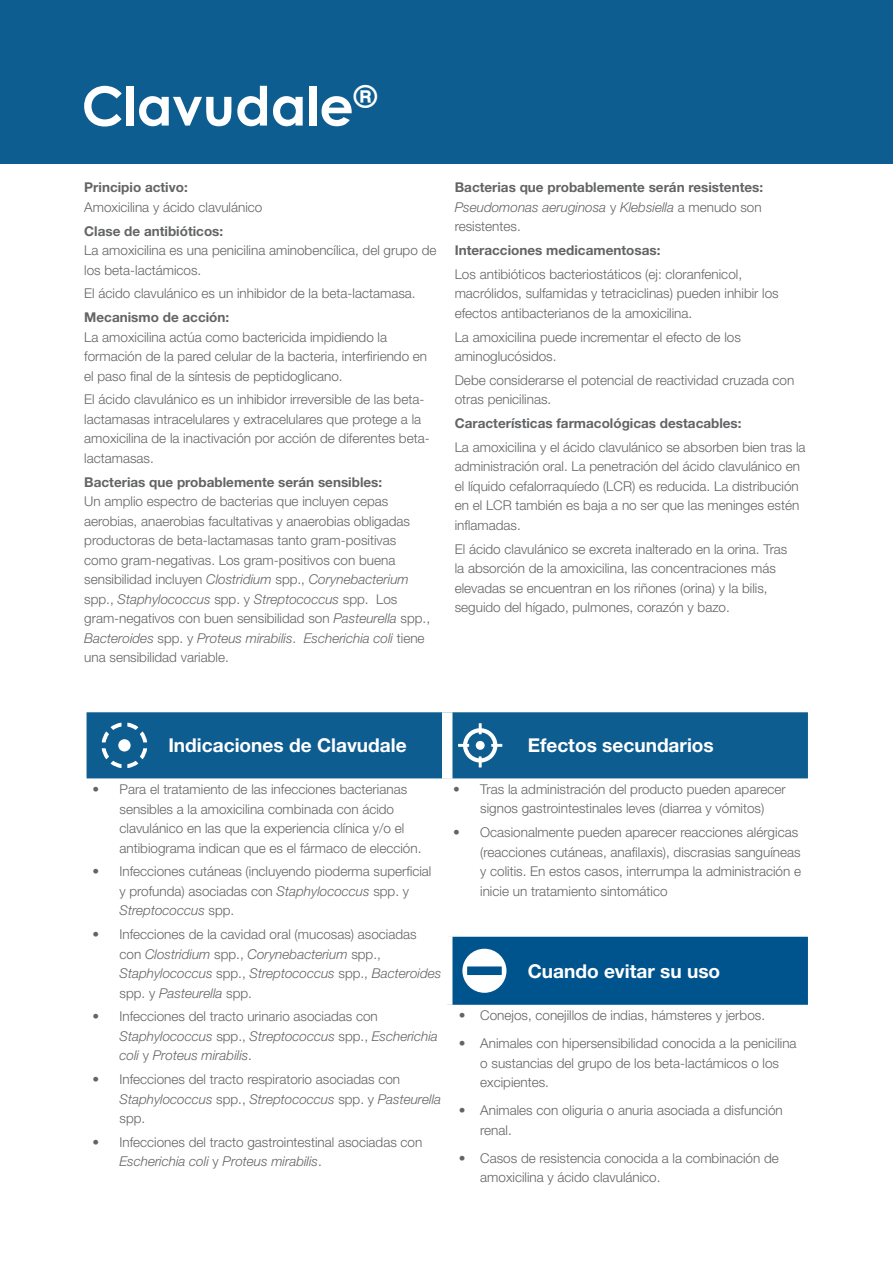
<style>
.page{position:relative;width:893px;height:1263px;background:#fff}
.page>*{position:absolute;margin:0;border:0;box-sizing:border-box;transform-origin:0 0}
.t1{font:700 54px "Century Gothic";color:#fff}
.t2{font:700 19.05px "Helvetica Neue LT Std";color:#fff}
.t3{font:300 13.5px/19.5px "Helvetica Neue LT Std";color:#636466}
.t4{font:700 13.5px/19.5px "Helvetica Neue LT Std";color:#636466}
.t5{font:italic 300 13.5px/19.5px "Helvetica Neue LT Std";color:#636466}
.s1{font-style:italic}
.s2{font-weight:300;font-style:italic}
.s3{font-weight:300}
.s4{font-style:normal}
</style>
<div class="page">
<div style="left:0;top:0;width:893px;height:164px;background:#0e5d90"></div>
<div style="left:87px;top:712px;width:721px;height:66px;background:#0e5d90"></div>
<div style="left:442px;top:712px;width:10px;height:66px;background:#fff"></div>
<div style="left:118px;top:739px;width:13px;height:12px;background:#fff;border-radius:50%"></div>
<svg style="left:102px;top:748px;width:45px;height:20px"></svg>
<svg style="left:102px;top:723px;width:45px;height:19px"></svg>
<svg style="left:458px;top:723px;width:44px;height:44px"></svg>
<div style="left:476px;top:741px;width:9px;height:9px;background:#fff;border-radius:50%"></div>
<svg style="left:447px;top:937px;width:361px;height:68px;background:#115f95"></svg>
<h1 class="t1" style="left:82px;top:65px;width:297px">Clavudale<sup>®</sup></h1>
<p class="t4" style="left:84px;top:178px;width:105px">Principio activo:</p>
<p class="t3" style="left:84px;top:197px;width:180px">Amoxicilina y ácido clavulánico</p>
<p class="t4" style="left:84px;top:221px;width:140px">Clase de antibióticos:</p>
<p class="t3" style="left:84px;top:240px;width:354px">La amoxicilina es una penicilina aminobencílica, del grupo de los beta-lactámicos.</p>
<p class="t3" style="left:84px;top:284px;width:333px">El ácido clavulánico es un inhibidor de la beta-lactamasa.</p>
<p class="t4" style="left:84px;top:307px;width:146px">Mecanismo de acción:</p>
<p class="t3" style="left:84px;top:327px;width:344px">La amoxicilina actúa como bactericida impidiendo la formación de la pared celular de la bacteria, interfiriendo en el paso final de la síntesis de peptidoglicano.</p>
<p class="t3" style="left:84px;top:390px;width:347px">El ácido clavulánico es un inhibidor irreversible de las beta&shy;lactamasas intracelulares y extracelulares que protege a la amoxicilina de la inactivación por acción de diferentes beta&shy;lactamasas.</p>
<p class="t4" style="left:84px;top:472px;width:299px">Bacterias que probablemente serán sensibles:</p>
<p class="t3" style="left:84px;top:491px;width:347px">Un amplio espectro de bacterias que incluyen cepas aerobias, anaerobias facultativas y anaerobias obligadas productoras de beta-lactamasas tanto gram-positivas como gram-negativas. Los gram-positivos con buena sensibilidad incluyen <span class="s1">Clostridium</span> spp., <span class="s1">Corynebacterium </span>spp., <span class="s1">Staphylococcus</span> spp. y <span class="s1">Streptococcus</span> spp. Los gram-negativos con buen sensibilidad son <span class="s1">Pasteurella</span> spp., <span class="s1">Bacteroides</span> spp. y <span class="s1">Proteus mirabilis</span>. <span class="s1">Escherichia coli</span> tiene una sensibilidad variable.</p>
<p class="t4" style="left:455px;top:177px;width:310px">Bacterias que probablemente serán resistentes:<br><span class="s2">Pseudomonas aeruginosa</span> <span class="s3">y</span> <span class="s2">Klebsiella</span> <span class="s3">a menudo son resistentes.</span></p>
<p class="t4" style="left:455px;top:240px;width:207px">Interacciones medicamentosas:</p>
<p class="t3" style="left:455px;top:264px;width:326px">Los antibióticos bacteriostáticos (ej: cloranfenicol, macrólidos, sulfamidas y tetraciclinas) pueden inhibir los efectos antibacterianos de la amoxicilina.</p>
<p class="t3" style="left:455px;top:327px;width:288px">La amoxicilina puede incrementar el efecto de los aminoglucósidos.</p>
<p class="t3" style="left:455px;top:370px;width:341px">Debe considerarse el potencial de reactividad cruzada con otras penicilinas.</p>
<p class="t4" style="left:455px;top:413px;width:288px">Características farmacológicas destacables:</p>
<p class="t3" style="left:455px;top:437px;width:352px">La amoxicilina y el ácido clavulánico se absorben bien tras la administración oral. La penetración del ácido clavulánico en el líquido cefalorraquíedo (LCR) es reducida. La distribución en el LCR también es baja a no ser que las meninges estén inflamadas.</p>
<p class="t3" style="left:455px;top:539px;width:334px">El ácido clavulánico se excreta inalterado en la orina. Tras la absorción de la amoxicilina, las concentraciones más elevadas se encuentran en los riñones (orina) y la bilis, seguido del hígado, pulmones, corazón y bazo.</p>
<h2 class="t2" style="left:168px;top:734px;width:240px">Indicaciones de Clavudale</h2>
<h2 class="t2" style="left:528px;top:734px;width:188px">Efectos secundarios</h2>
<p class="t3" style="left:120px;top:779px;width:303px;text-indent:-27px">• Para el tratamiento de las infecciones bacterianas sensibles a la amoxicilina combinada con ácido clavulánico en las que la experiencia clínica y/o el antibiograma indican que es el fármaco de elección.</p>
<p class="t3" style="left:120px;top:861px;width:313px;text-indent:-27px">• Infecciones cutáneas (incluyendo pioderma superficial y profunda) asociadas con <span class="s1">Staphylococcus</span> spp. y<br><span class="s1">Streptococcus</span> spp.</p>
<p class="t3" style="left:120px;top:924px;width:323px;text-indent:-27px">• Infecciones de la cavidad oral (mucosas) asociadas con <span class="s1">Clostridium</span> spp., <span class="s1">Corynebacterium</span> spp., <span class="s1">Staphylococcus</span> spp., <span class="s1">Streptococcus</span> spp., <span class="s1">Bacteroides </span>spp. y <span class="s1">Pasteurella</span> spp.</p>
<p class="t5" style="left:120px;top:1006px;width:320px;text-indent:-27px"><span class="s4">• Infecciones del tracto urinario asociadas con<br></span>Staphylococcus <span class="s4">spp.,</span> Streptococcus <span class="s4">spp.,</span> Escherichia coli <span class="s4">y</span> Proteus mirabilis<span class="s4">.</span></p>
<p class="t3" style="left:120px;top:1069px;width:323px;text-indent:-27px">• Infecciones del tracto respiratorio asociadas con<br><span class="s1">Staphylococcus</span> spp., <span class="s1">Streptococcus</span> spp. y <span class="s1">Pasteurella </span>spp.</p>
<p class="t3" style="left:120px;top:1132px;width:304px;text-indent:-27px">• Infecciones del tracto gastrointestinal asociadas con<br><span class="s1">Escherichia coli</span> y <span class="s1">Proteus mirabilis</span>.</p>
<p class="t3" style="left:453px;top:779px;width:334px;text-align:center">• Tras la administración del producto pueden aparecer signos gastrointestinales leves (diarrea y vómitos)</p>
<p class="t3" style="left:480px;top:822px;width:322px;text-indent:-27px">• Ocasionalmente pueden aparecer reacciones alérgicas (reacciones cutáneas, anafilaxis), discrasias sanguíneas y colitis. En estos casos, interrumpa la administración e inicie un tratamiento sintomático</p>
<h2 class="t2" style="left:528px;top:959px;width:194px">Cuando evitar su uso</h2>
<p class="t3" style="left:459px;top:1005px;width:308px">• Conejos, conejillos de indias, hámsteres y jerbos.</p>
<p class="t3" style="left:480px;top:1033px;width:318px;text-indent:-21px">• Animales con hipersensibilidad conocida a la penicilina o sustancias del grupo de los beta-lactámicos o los excipientes.</p>
<p class="t3" style="left:480px;top:1100px;width:304px;text-indent:-21px">• Animales con oliguria o anuria asociada a disfunción renal.</p>
<p class="t3" style="left:480px;top:1148px;width:300px;text-indent:-21px">• Casos de resistencia conocida a la combinación de amoxicilina y ácido clavulánico.</p>
</div>
